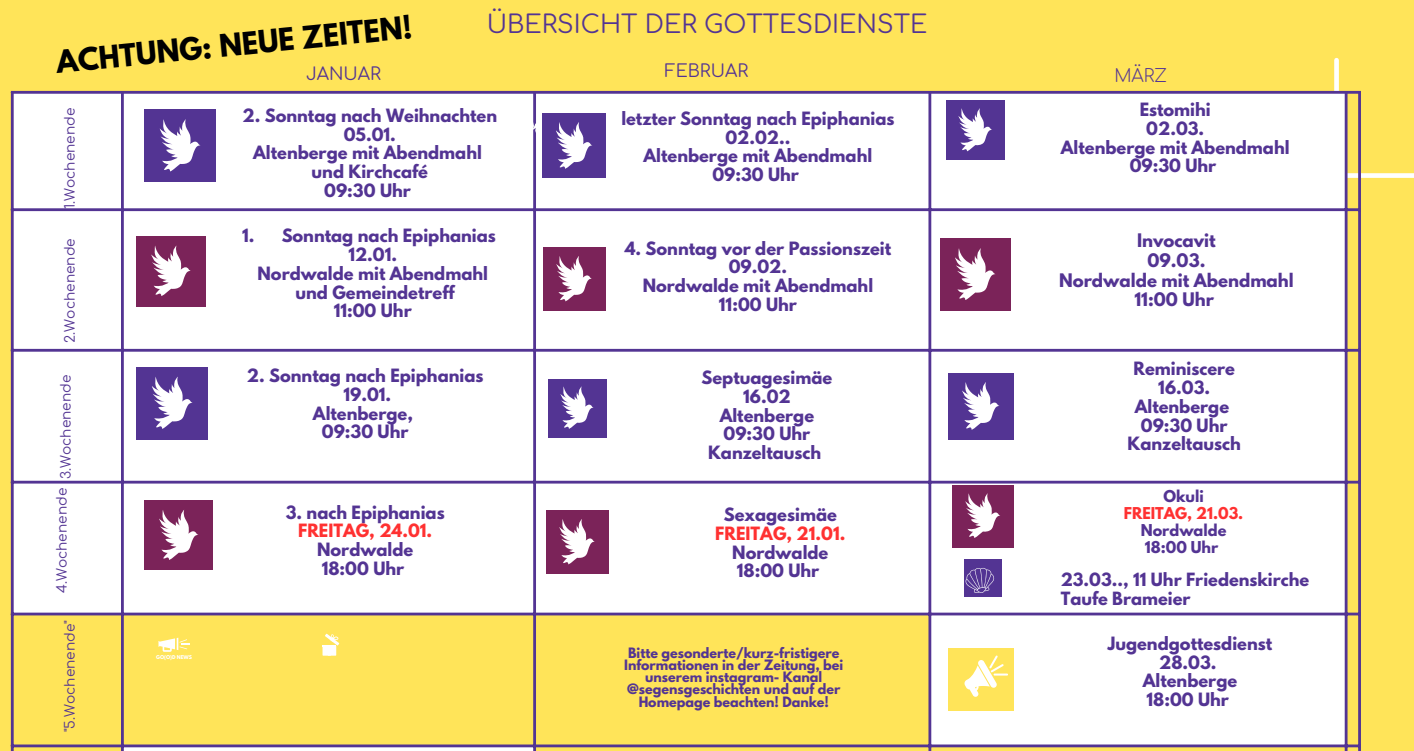
<style>
.page{position:relative;width:1414px;height:751px;background:#ffe459}
.page>*{position:absolute;margin:0;border:0;box-sizing:border-box;transform-origin:0 0}
.t1{font:700 27.62px "League Spartan";color:#000}
.t2{font:25px "Comfortaa";color:#533493}
.t3{font:17.5px "Comfortaa";color:#533493}
.t4{font:300 17.5px "Comfortaa";color:#533493}
.t5{font:700 16.5px/19.8px "League Spartan";color:#533493;text-align:center}
.t6{font:700 16.25px/18.8px "League Spartan";color:#533493;text-align:center}
.t7{font:700 16.12px/18.9px "League Spartan";color:#533493}
.t8{font:700 14.5px/16.9px "League Spartan";color:#533493;text-align:center}
.t9{font:13.75px "Comfortaa";color:#533493}
.t10{font:700 12.62px/12.2px "League Spartan";color:#533493;text-align:center}
.t11{font:700 4.75px "League Spartan";color:#fff}
.s1{color:#ff3131}
</style>
<div class="page">
<div style="left:1334px;top:60px;width:5px;height:562px;background:#fff"></div>
<div style="left:1224px;top:173px;width:190px;height:5px;background:#fff"></div>
<div style="left:14px;top:94px;width:1330px;height:519px;background:#fff"></div>
<svg style="left:14px;top:615px;width:1344px;height:135px"></svg>
<hr style="left:11px;top:94px;width:3px;height:657px;background:#533493">
<hr style="left:121px;top:94px;width:3px;height:657px;background:#533493">
<hr style="left:533px;top:94px;width:3px;height:657px;background:#533493">
<hr style="left:928px;top:94px;width:3px;height:657px;background:#533493">
<hr style="left:1344px;top:94px;width:3px;height:657px;background:#533493">
<hr style="left:1358px;top:94px;width:3px;height:657px;background:#533493">
<hr style="left:11px;top:91px;width:1350px;height:3px;background:#533493">
<hr style="left:11px;top:208px;width:1350px;height:3px;background:#533493">
<hr style="left:11px;top:349px;width:1350px;height:3px;background:#533493">
<hr style="left:11px;top:481px;width:1350px;height:3px;background:#533493">
<hr style="left:11px;top:613px;width:1350px;height:2px;background:#533493">
<hr style="left:11px;top:744px;width:1350px;height:3px;background:#533493">
<hr style="left:11px;top:750px;width:1350px;height:1px;background:#533493">
<div style="left:137px;top:367px;width:71px;height:72px;background:#533493"></div>
<svg style="left:152px;top:377px;width:41px;height:52px"></svg>
<div style="left:386px;top:568px;width:126px;height:5px;background:#fff"></div>
<svg style="left:393px;top:584px;width:18px;height:8px"></svg>
<svg style="left:316px;top:293px;width:24px;height:30px"></svg>
<svg style="left:318px;top:439px;width:25px;height:33px"></svg>
<svg style="left:158px;top:638px;width:32px;height:14px"></svg>
<div style="left:542px;top:113px;width:64px;height:65px;background:#533493"></div>
<svg style="left:519px;top:115px;width:73px;height:54px"></svg>
<div style="left:543px;top:248px;width:62px;height:63px;background:#7b2359"></div>
<svg style="left:556px;top:256px;width:36px;height:45px"></svg>
<svg style="left:322px;top:634px;width:17px;height:21px"></svg>
<div style="left:137px;top:236px;width:69px;height:70px;background:#7b2359"></div>
<svg style="left:151px;top:246px;width:40px;height:50px"></svg>
<div style="left:948px;top:373px;width:65px;height:66px;background:#533493"></div>
<svg style="left:962px;top:382px;width:38px;height:48px"></svg>
<div style="left:952px;top:485px;width:61px;height:62px;background:#7b2359"></div>
<svg style="left:965px;top:493px;width:35px;height:45px"></svg>
<div style="left:940px;top:239px;width:71px;height:72px;background:#7b2359"></div>
<svg style="left:955px;top:248px;width:41px;height:52px"></svg>
<div style="left:548px;top:379px;width:58px;height:58px;background:#533493"></div>
<svg style="left:560px;top:386px;width:34px;height:43px"></svg>
<div style="left:946px;top:100px;width:59px;height:60px;background:#533493"></div>
<svg style="left:958px;top:108px;width:34px;height:43px"></svg>
<div style="left:145px;top:500px;width:68px;height:70px;background:#7b2359"></div>
<svg style="left:159px;top:510px;width:39px;height:50px"></svg>
<div style="left:948px;top:648px;width:65px;height:63px;background:#ffe459"></div>
<svg style="left:964px;top:655px;width:44px;height:42px"></svg>
<div style="left:145px;top:110px;width:71px;height:72px;background:#533493"></div>
<svg style="left:160px;top:119px;width:41px;height:52px"></svg>
<div style="left:546px;top:511px;width:62px;height:63px;background:#7b2359"></div>
<svg style="left:553px;top:519px;width:42px;height:83px"></svg>
<div style="left:964px;top:559px;width:38px;height:38px;background:#533493"></div>
<svg style="left:965px;top:568px;width:29px;height:25px"></svg>
<p class="t2" style="left:487px;top:11px;width:442px">ÜBERSICHT DER GOTTESDIENSTE</p>
<p class="t1" style="left:55px;top:50px;width:359px;rotate:-6deg">ACHTUNG: NEUE ZEITEN!</p>
<p class="t3" style="left:306px;top:64px;width:76px">JANUAR</p>
<p class="t3" style="left:665px;top:62px;width:85px">FEBRUAR</p>
<p class="t4" style="left:1114px;top:66px;width:54px">MÄRZ</p>
<p class="t9" style="left:63px;top:209px;width:103px;rotate:-90deg">1.Wochenende</p>
<p class="t9" style="left:63px;top:343px;width:106px;rotate:-90deg">2.Wochenende</p>
<p class="t9" style="left:59px;top:479px;width:106px;rotate:-90deg">3.Wochenende</p>
<p class="t9" style="left:55px;top:593px;width:107px;rotate:-90deg">4.Wochenende</p>
<p class="t9" style="left:63px;top:732px;width:114px;rotate:-90deg">"5.Wochenende"</p>
<p class="t11" style="left:156px;top:655px;width:37px">GO(O)D NEWS</p>
<h1 class="t6" style="left:242px;top:108px;width:256px">2. Sonntag nach Weihnachten<br>05.01.<br>Altenberge mit Abendmahl und Kirchcafé<br>09:30 Uhr</h1>
<h4 class="t6" style="left:242px;top:229px;width:255px">1. Sonntag nach Epiphanias</h4>
<p class="t6" style="left:257px;top:247px;width:232px">12.01.<br>Nordwalde mit Abendmahl und Gemeindetreff<br>11:00 Uhr</p>
<p class="t6" style="left:247px;top:368px;width:238px">2. Sonntag nach Epiphanias<br>19.01.<br>Altenberge,<br>09:30 Uhr</p>
<h3 class="t6" style="left:286px;top:505px;width:160px">3. nach Epiphanias<br><span class="s1">FREITAG, 24.01.<br></span>Nordwalde<br>18:00 Uhr</h3>
<p class="t6" style="left:621px;top:111px;width:275px">letzter Sonntag nach Epiphanias<br>02.02..<br>Altenberge mit Abendmahl<br>09:30 Uhr</p>
<p class="t6" style="left:625px;top:241px;width:268px">4. Sonntag vor der Passionszeit<br>09.02.<br>Nordwalde mit Abendmahl<br>11:00 Uhr</p>
<h4 class="t6" style="left:701px;top:370px;width:132px">Septuagesimäe<br>16.02<br>Altenberge<br>09:30 Uhr<br>Kanzeltausch</h4>
<h3 class="t6" style="left:715px;top:507px;width:132px">Sexagesimäe<br><span class="s1">FREITAG, 21.01.<br></span>Nordwalde<br>18:00 Uhr</h3>
<p class="t10" style="left:624px;top:648px;width:221px">Bitte gesonderte/kurz-fristigere<br>Informationen in der Zeitung, bei unserem instagram- Kanal @segensgeschichten und auf der<br>Homepage beachten! Danke!</p>
<h3 class="t6" style="left:1061px;top:102px;width:230px">Estomihi<br>02.03.<br>Altenberge mit Abendmahl<br>09:30 Uhr</h3>
<p class="t5" style="left:1059px;top:233px;width:236px">Invocavit<br>09.03.<br>Nordwalde mit Abendmahl<br>11:00 Uhr</p>
<p class="t6" style="left:1127px;top:362px;width:115px">Reminiscere<br>16.03.<br>Altenberge<br>09:30 Uhr<br>Kanzeltausch</p>
<p class="t8" style="left:1124px;top:490px;width:121px">Okuli<br><span class="s1">FREITAG, 21.03.<br></span>Nordwalde<br>18:00 Uhr</p>
<p class="t7" style="left:1061px;top:572px;width:250px">23.03.., 11 Uhr Friedenskirche<br>Taufe Brameier</p>
<p class="t6" style="left:1108px;top:636px;width:166px">Jugendgottesdienst<br>28.03.<br>Altenberge<br>18:00 Uhr</p>
</div>
